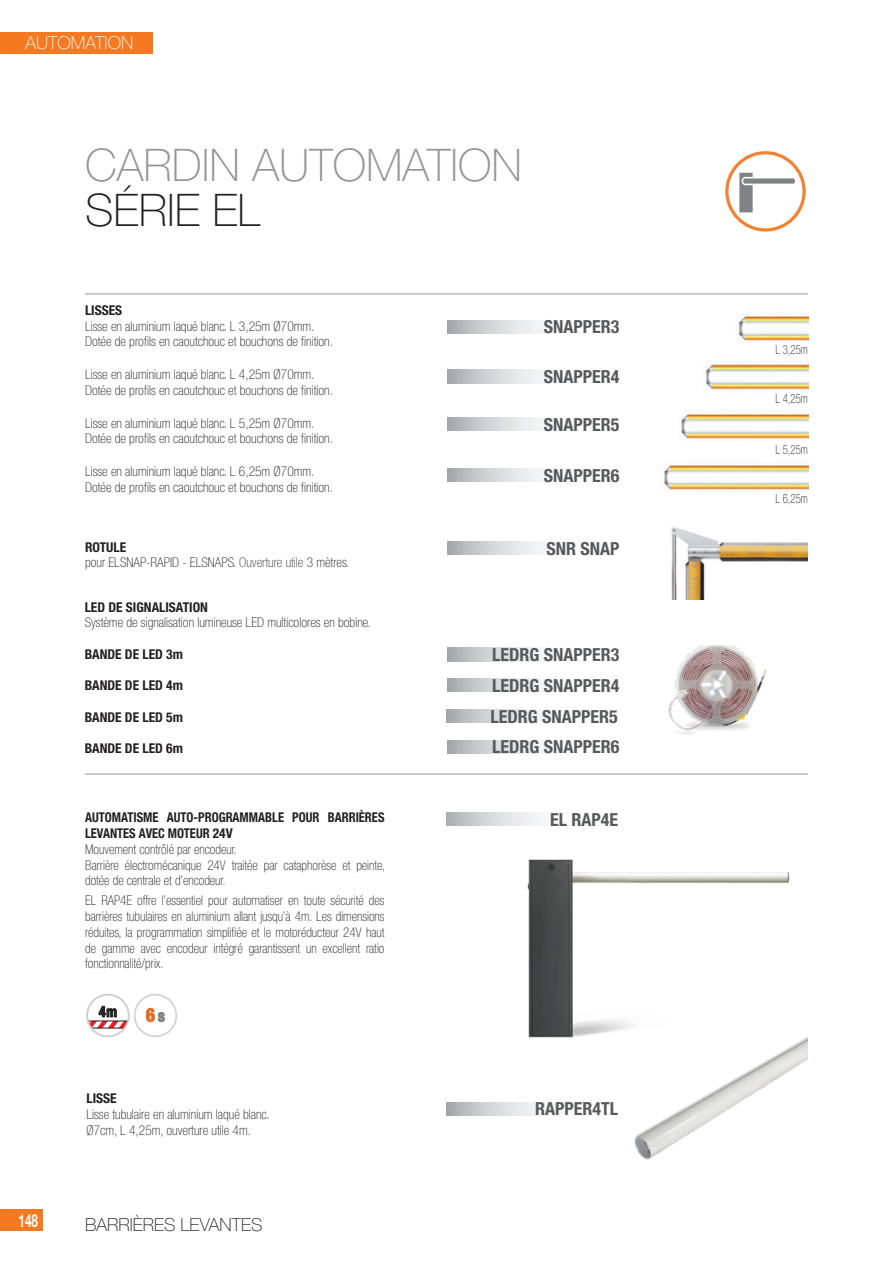
<style>
.page{position:relative;width:893px;height:1263px;background:#fff}
.page>*{position:absolute;margin:0;border:0;box-sizing:border-box;transform-origin:0 0}
.t1{font:100 45px "Helvetica Neue LT Std";color:#939598}
.t2{font:100 45px "Helvetica Neue LT Std";color:#231f20}
.t3{font:700 condensed 18px "Helvetica Neue LT Std";color:#57585a}
.t4{font:100 18px "Helvetica Neue LT Std";color:#231f20}
.t5{font:100 18px "Helvetica Neue LT Std";color:#fff}
.t6{font:700 18px "Helvetica Neue LT Std";color:#fff;scale:.65 1}
.t7{font:700 condensed 15px "Helvetica Neue LT Std";color:#231f20;scale:.93 1}
.t8{font:100 condensed 13.5px/15.8px "Helvetica Neue LT Std";color:#231f20}
.t9{font:700 condensed 13.5px "Helvetica Neue LT Std";color:#231f20}
.t10{font:700 condensed 13.5px/15.8px "Helvetica Neue LT Std";color:#231f20;scale:.93 1}
.t11{font:100 condensed 12.75px "Helvetica Neue LT Std";color:#231f20;scale:.85 1}
.s1{color:#383839}
</style>
<div class="page">
<div style="left:0;top:1209px;width:43px;height:22px;background:#f47921"></div>
<div style="left:0;top:32px;width:153px;height:21px;background:#f47921"></div>
<hr style="left:85px;top:293px;width:723px;height:1px;background:#939598">
<hr style="left:85px;top:774px;width:723px;height:1px;background:#939598">
<img style="left:527px;top:859px;width:263px;height:179px">
<img style="left:706px;top:361px;width:102px;height:29px">
<img style="left:664px;top:462px;width:144px;height:28px">
<img style="left:739px;top:313px;width:69px;height:28px">
<img style="left:671px;top:527px;width:137px;height:72px">
<img style="left:611px;top:975px;width:197px;height:185px">
<img style="left:681px;top:411px;width:127px;height:28px">
<img style="left:668px;top:645px;width:99px;height:89px">
<div style="left:725px;top:151px;width:81px;height:81px;border:3px solid #f48031;border-radius:50%"></div>
<svg style="left:739px;top:173px;width:14px;height:39px"></svg>
<div style="left:743px;top:178px;width:52px;height:6px;background:#808285;border-radius:2px"></div>
<svg style="left:446px;top:813px;width:93px;height:13px"></svg>
<svg style="left:87px;top:1006px;width:40px;height:22px"></svg>
<div style="left:86px;top:994px;width:44px;height:43px;border:2px solid #d1d2d4;border-radius:50%"></div>
<div style="left:134px;top:994px;width:43px;height:43px;border:2px solid #d1d2d4;border-radius:50%"></div>
<svg style="left:146px;top:1008px;width:19px;height:14px"></svg>
<svg style="left:448px;top:320px;width:95px;height:14px"></svg>
<svg style="left:448px;top:370px;width:95px;height:13px"></svg>
<svg style="left:448px;top:469px;width:95px;height:13px"></svg>
<svg style="left:448px;top:542px;width:95px;height:13px"></svg>
<svg style="left:448px;top:679px;width:95px;height:13px"></svg>
<svg style="left:448px;top:648px;width:95px;height:13px"></svg>
<svg style="left:448px;top:740px;width:95px;height:13px"></svg>
<svg style="left:447px;top:1102px;width:171px;height:13px"></svg>
<svg style="left:446px;top:710px;width:96px;height:13px"></svg>
<svg style="left:448px;top:418px;width:95px;height:13px"></svg>
<h2 class="t5" style="left:26px;top:32px;width:109px">AUTOMATION</h2>
<p class="t1" style="left:85px;top:139px;width:438px">CARDIN AUTOMATION</p>
<p class="t2" style="left:85px;top:184px;width:176px">SÉRIE EL</p>
<p class="t9" style="left:85px;top:302px;width:39px">LISSES</p>
<p class="t8" style="left:85px;top:318px;width:231px">Lisse en aluminium laqué blanc. L 3,25m Ø70mm.</p>
<p class="t8" style="left:85px;top:334px;width:249px">Dotée de profils en caoutchouc et bouchons de finition.</p>
<p class="t8" style="left:85px;top:366px;width:231px">Lisse en aluminium laqué blanc. L 4,25m Ø70mm.</p>
<p class="t8" style="left:85px;top:382px;width:249px">Dotée de profils en caoutchouc et bouchons de finition.</p>
<p class="t8" style="left:85px;top:415px;width:231px">Lisse en aluminium laqué blanc. L 5,25m Ø70mm.</p>
<p class="t8" style="left:85px;top:431px;width:249px">Dotée de profils en caoutchouc et bouchons de finition.</p>
<p class="t8" style="left:85px;top:463px;width:231px">Lisse en aluminium laqué blanc. L 6,25m Ø70mm.</p>
<p class="t8" style="left:85px;top:479px;width:249px">Dotée de profils en caoutchouc et bouchons de finition.</p>
<p class="t9" style="left:85px;top:538px;width:43px">ROTULE</p>
<p class="t8" style="left:85px;top:554px;width:266px">pour ELSNAP-RAPID - ELSNAPS. <span class="s1">Ouverture utile</span> 3 mètres.</p>
<p class="t3" style="left:544px;top:316px;width:77px">SNAPPER3</p>
<p class="t3" style="left:544px;top:366px;width:77px">SNAPPER4</p>
<p class="t3" style="left:544px;top:413px;width:77px">SNAPPER5</p>
<p class="t3" style="left:544px;top:464px;width:77px">SNAPPER6</p>
<p class="t3" style="left:546px;top:537px;width:75px">SNR SNAP</p>
<h2 class="t6" style="left:19px;top:1209px;width:32px">148</h2>
<p class="t9" style="left:85px;top:599px;width:125px">LED DE SIGNALISATION</p>
<p class="t8" style="left:85px;top:615px;width:288px">Système de signalisation lumineuse LED multicolores en bobine.</p>
<p class="t9" style="left:85px;top:646px;width:100px">BANDE DE LED 3m</p>
<p class="t9" style="left:85px;top:677px;width:100px">BANDE DE LED 4m</p>
<p class="t9" style="left:85px;top:709px;width:100px">BANDE DE LED 5m</p>
<p class="t9" style="left:85px;top:740px;width:100px">BANDE DE LED 6m</p>
<p class="t10" style="left:85px;top:809px;width:323px">AUTOMATISME AUTO-PROGRAMMABLE POUR BARRIÈRES<br>LEVANTES AVEC MOTEUR 24V</p>
<p class="t8" style="left:85px;top:841px;width:153px">Mouvement contrôlé par encodeur.</p>
<p class="t8" style="left:85px;top:857px;width:301px">Barrière électromécanique 24V traitée par cataphorèse et peinte, dotée de centrale et d’encodeur.</p>
<p class="t8" style="left:85px;top:892px;width:301px;text-align:justify">EL RAP4E offre l’essentiel pour automatiser en toute sécurité des barrières tubulaires en aluminium allant jusqu’à 4m. Les dimensions réduites, la programmation simplifiée et le motoréducteur 24V haut de gamme avec encodeur intégré garantissent un excellent ratio fonctionnalité/prix.</p>
<p class="t7" style="left:99px;top:1002px;width:21px">4m</p>
<p class="t9" style="left:86px;top:1090px;width:32px">LISSE</p>
<p class="t8" style="left:86px;top:1106px;width:184px">Lisse tubulaire en aluminium laqué blanc.</p>
<p class="t8" style="left:86px;top:1122px;width:166px">Ø7cm, L 4,25m, ouverture utile 4m.</p>
<p class="t4" style="left:85px;top:1214px;width:179px">BARRIÈRES LEVANTES</p>
<p class="t3" style="left:492px;top:644px;width:129px">LEDRG SNAPPER3</p>
<p class="t3" style="left:492px;top:674px;width:129px">LEDRG SNAPPER4</p>
<p class="t3" style="left:491px;top:705px;width:129px">LEDRG SNAPPER5</p>
<p class="t3" style="left:492px;top:736px;width:129px">LEDRG SNAPPER6</p>
<p class="t3" style="left:550px;top:808px;width:69px">EL RAP4E</p>
<p class="t3" style="left:535px;top:1098px;width:84px">RAPPER4TL</p>
<p class="t11" style="left:775px;top:342px;width:40px">L 3,25m</p>
<p class="t11" style="left:775px;top:392px;width:40px">L 4,25m</p>
<p class="t11" style="left:775px;top:443px;width:40px">L 5,25m</p>
<p class="t11" style="left:775px;top:491px;width:40px">L 6,25m</p>
</div>
